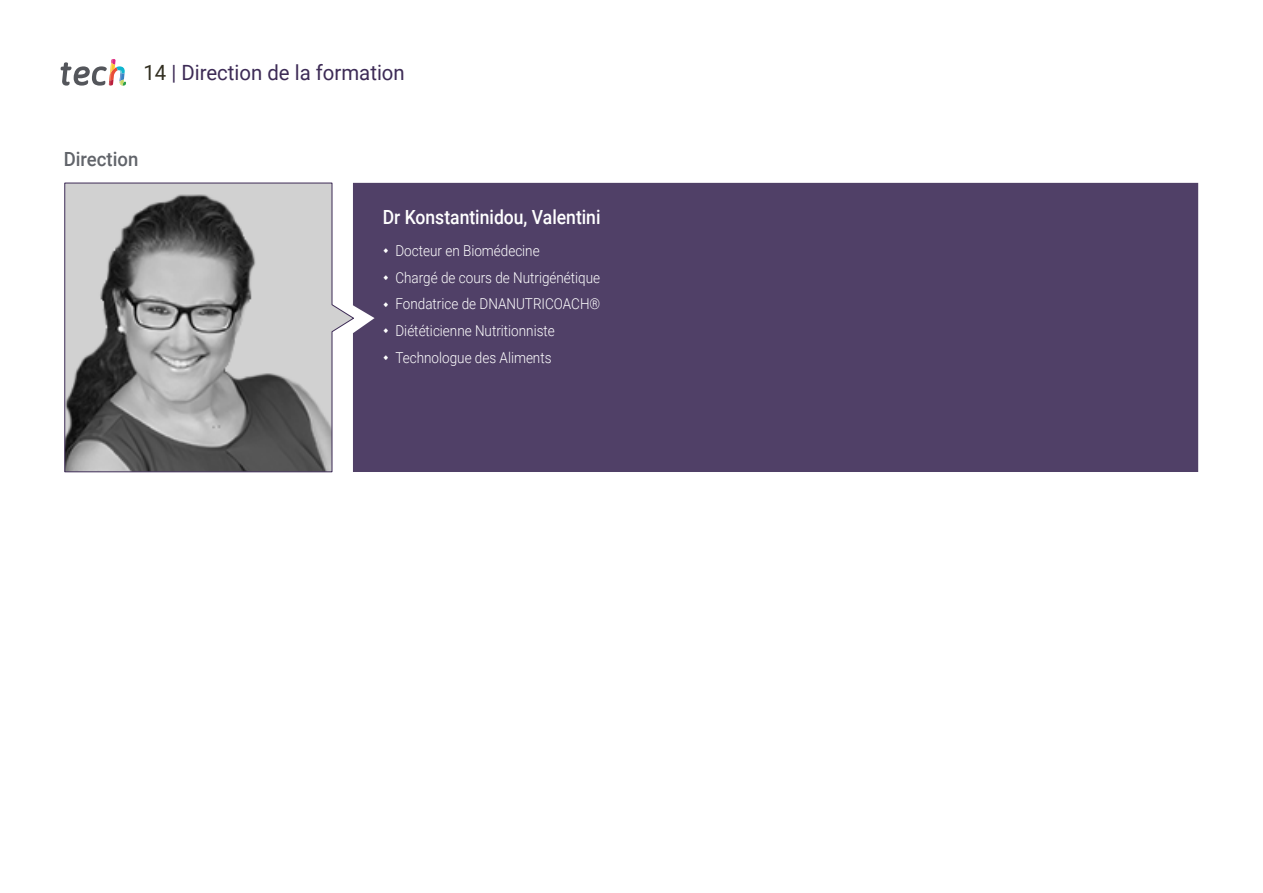
<style>
.page{position:relative;width:1263px;height:893px;background:#fff}
.page>*{position:absolute;margin:0;border:0;box-sizing:border-box;transform-origin:0 0}
.t1{font:21px "Roboto";color:#3d2b56}
.t2{font:500 19.5px "Roboto";color:#fff;scale:.9 1}
.t3{font:500 19.5px "Roboto";color:#61646a;scale:.95 1}
.t4{font:300 15px/26.7px "Roboto";color:#fff;scale:.9 1}
.s1{color:#312e20}
</style>
<div class="page">
<svg style="left:61px;top:59px;width:65px;height:27px"></svg>
<div style="left:354px;top:183px;width:844px;height:289px;background:#504067"></div>
<svg style="left:64px;top:183px;width:290px;height:289px;background:#9b9a9c"></svg>
<svg style="left:384px;top:248px;width:4px;height:5px"></svg>
<svg style="left:384px;top:275px;width:4px;height:5px"></svg>
<svg style="left:384px;top:302px;width:4px;height:5px"></svg>
<svg style="left:384px;top:328px;width:4px;height:5px"></svg>
<svg style="left:384px;top:355px;width:4px;height:5px"></svg>
<h1 class="t1" style="left:144px;top:57px;width:263px"><span class="s1">14</span> | Direction de la formation</h1>
<h2 class="t3" style="left:64px;top:145px;width:80px">Direction</h2>
<h2 class="t2" style="left:383px;top:203px;width:243px">Dr Konstantinidou, Valentini</h2>
<p class="t4" style="left:395px;top:237px;width:229px">Docteur en Biomédecine<br>Chargé de cours de Nutrigénétique<br>Fondatrice de DNANUTRICOACH®<br>Diététicienne Nutritionniste<br>Technologue des Aliments</p>
</div>
